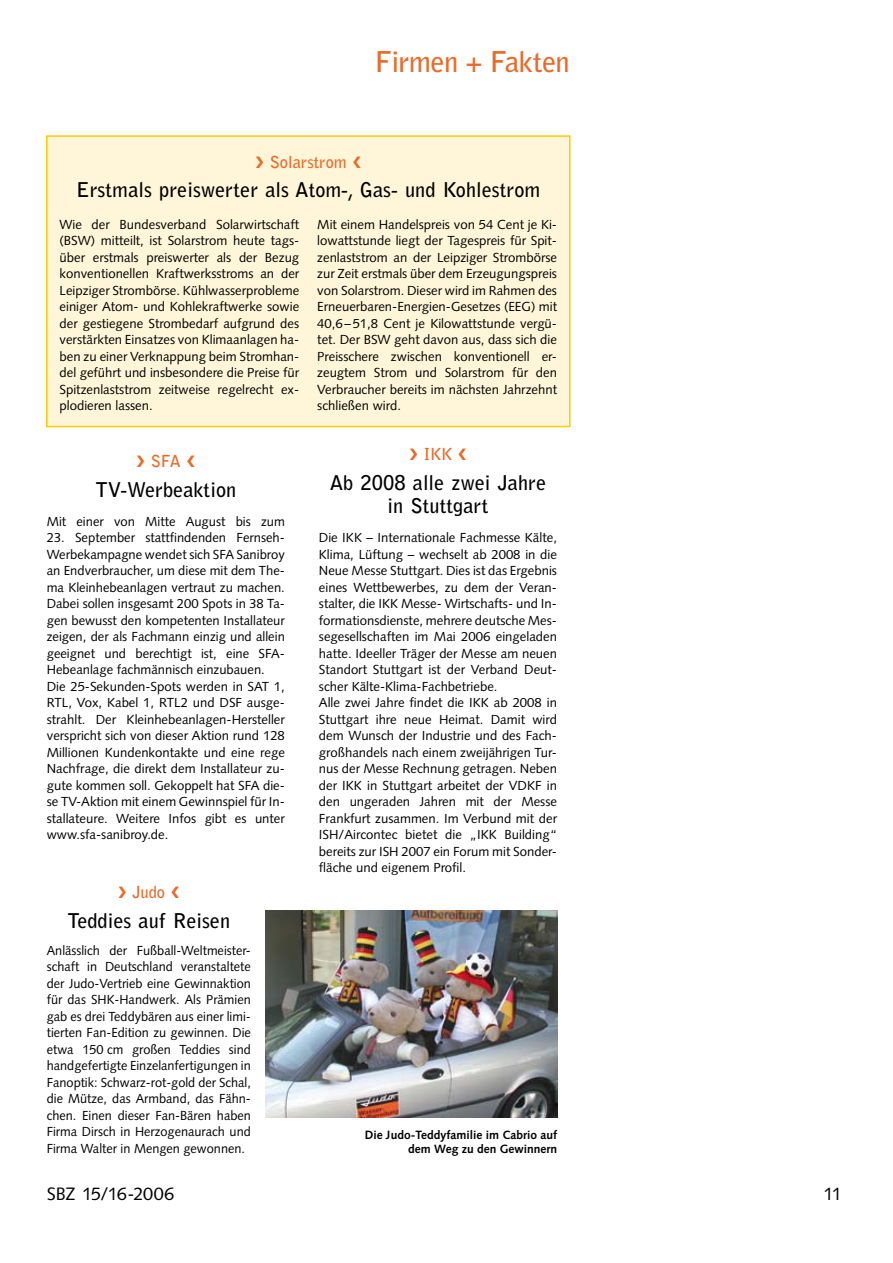
<style>
.page{position:relative;width:893px;height:1263px;background:#fff}
.page>*{position:absolute;margin:0;border:0;box-sizing:border-box;transform-origin:0 0}
.t1{font:700 28.5px "Bell Gothic Std";letter-spacing:-.025em;color:#eb6a28}
.t2{font:700 20.25px/23.2px "Bell Gothic Std";color:#000;text-align:center}
.t3{font:18px "Syntax LT Std";letter-spacing:-.01em;color:#000}
.t4{font:700 16.5px "Bell Gothic Std";color:#eb6a28}
.t5{font:13.2px/16.5px "Syntax LT Std";color:#000}
.t6{font:700 12px/13.5px "Syntax LT Std";color:#000;text-align:right}
</style>
<div class="page">
<div style="left:47px;top:136px;width:523px;height:291px;background:#fff5d8"></div>
<div style="left:46px;top:135px;width:525px;height:292px;border:2px solid #fecc00"></div>
<img style="left:265px;top:910px;width:292px;height:207px">
<h1 class="t1" style="left:375px;top:45px;width:196px">Firmen + Fakten</h1>
<p class="t4" style="left:255px;top:152px;width:107px">❯ Solarstrom ❮</p>
<h2 class="t2" style="left:76px;top:178px;width:465px">Erstmals preiswerter als Atom-, Gas- und Kohlestrom</h2>
<p class="t5" style="left:60px;top:216px;width:241px">Wie der Bundesverband Solarwirtschaft (BSW) mitteilt, ist Solarstrom heute tags&shy;über erstmals preiswerter als der Bezug konventionellen Kraftwerksstroms an der Leipziger Strombörse. Kühlwasserprobleme einiger Atom- und Kohlekraftwerke sowie der gestiegene Strombedarf aufgrund des verstärkten Einsatzes von Klimaanlagen ha&shy;ben zu einer Verknappung beim Stromhan&shy;del geführt und insbesondere die Preise für Spitzenlaststrom zeitweise regelrecht ex&shy;plodieren lassen.</p>
<p class="t5" style="left:317px;top:216px;width:241px;text-align:justify">Mit einem Handelspreis von 54 Cent je Ki&shy;lowattstunde liegt der Tagespreis für Spit&shy;zenlaststrom an der Leipziger Strombörse zur Zeit erstmals über dem Erzeugungspreis von Solarstrom. Dieser wird im Rahmen des Erneuerbaren-Energien-Gesetzes (EEG) mit 40,6–51,8 Cent je Kilowattstunde vergü&shy;tet. Der BSW geht davon aus, dass sich die Preisschere zwischen konventionell er&shy;zeugtem Strom und Solarstrom für den Verbraucher bereits im nächsten Jahrzehnt schließen wird.</p>
<p class="t4" style="left:136px;top:451px;width:60px">❯ SFA ❮</p>
<h2 class="t2" style="left:95px;top:478px;width:142px">TV-Werbeaktion</h2>
<p class="t5" style="left:47px;top:513px;width:240px">Mit einer von Mitte August bis zum</p>
<p class="t5" style="left:47px;top:529px;width:240px">23. September stattfindenden Fernseh-Werbekampagne wendet sich SFA Sanibroy an Endverbraucher, um diese mit dem The&shy;ma Kleinhebeanlagen vertraut zu machen.<br>Dabei sollen insgesamt 200 Spots in 38 Ta&shy;gen bewusst den kompetenten Installateur zeigen, der als Fachmann einzig und allein geeignet und berechtigt ist, eine SFA-Hebeanlage fachmännisch einzubauen.<br>Die 25-Sekunden-Spots werden in SAT 1, RTL, Vox, Kabel 1, RTL2 und DSF ausge&shy;strahlt. Der Kleinhebeanlagen-Hersteller verspricht sich von dieser Aktion rund 128<br>Millionen Kundenkontakte und eine rege Nachfrage, die direkt dem Installateur zu&shy;gute kommen soll. Gekoppelt hat SFA die&shy;se TV-Aktion mit einem Gewinnspiel für In&shy;stallateure. Weitere Infos gibt es unter www.sfa-sanibroy.de.</p>
<p class="t4" style="left:118px;top:882px;width:63px">❯ Judo ❮</p>
<h2 class="t2" style="left:67px;top:909px;width:164px">Teddies auf Reisen</h2>
<p class="t5" style="left:47px;top:942px;width:206px;text-align:justify">Anlässlich der Fußball-Weltmeister&shy;schaft in Deutschland veranstaltete der Judo-Vertrieb eine Gewinnaktion für das SHK-Handwerk. Als Prämien gab es drei Teddybären aus einer limi&shy;tierten Fan-Edition zu gewinnen. Die etwa 150 cm großen Teddies sind handgefertigte Einzelanfertigungen in Fanoptik: Schwarz-rot-gold der Schal, die Mütze, das Armband, das Fähn&shy;chen. Einen dieser Fan-Bären haben Firma Dirsch in Herzogenaurach und Firma Walter in Mengen gewonnen.</p>
<p class="t4" style="left:409px;top:444px;width:59px">❯ IKK ❮</p>
<h2 class="t2" style="left:330px;top:471px;width:218px">Ab 2008 alle zwei Jahre in Stuttgart</h2>
<p class="t5" style="left:319px;top:529px;width:240px">Die IKK – Internationale Fachmesse Kälte, Klima, Lüftung – wechselt ab 2008 in die Neue Messe Stuttgart. Dies ist das Ergebnis eines Wettbewerbes, zu dem der Veran&shy;stalter, die IKK Messe- Wirtschafts- und In&shy;formationsdienste, mehrere deutsche Mes&shy;segesellschaften im Mai 2006 eingeladen hatte. Ideeller Träger der Messe am neuen Standort Stuttgart ist der Verband Deut&shy;scher Kälte-Klima-Fachbetriebe.<br>Alle zwei Jahre findet die IKK ab 2008 in Stuttgart ihre neue Heimat. Damit wird dem Wunsch der Industrie und des Fach&shy;großhandels nach einem zweijährigen Tur&shy;nus der Messe Rechnung getragen. Neben der IKK in Stuttgart arbeitet der VDKF in den ungeraden Jahren mit der Messe Frankfurt zusammen. Im Verbund mit der ISH/Aircontec bietet die „IKK Building“ bereits zur ISH 2007 ein Forum mit Sonder&shy;fläche und eigenem Profil.</p>
<p class="t6" style="left:365px;top:1128px;width:194px">Die Judo-Teddyfamilie im Cabrio auf dem Weg zu den Gewinnern</p>
<h3 class="t3" style="left:47px;top:1183px;width:129px">SBZ 15/16-2006</h3>
<h3 class="t3" style="left:823px;top:1183px;width:20px">11</h3>
</div>
